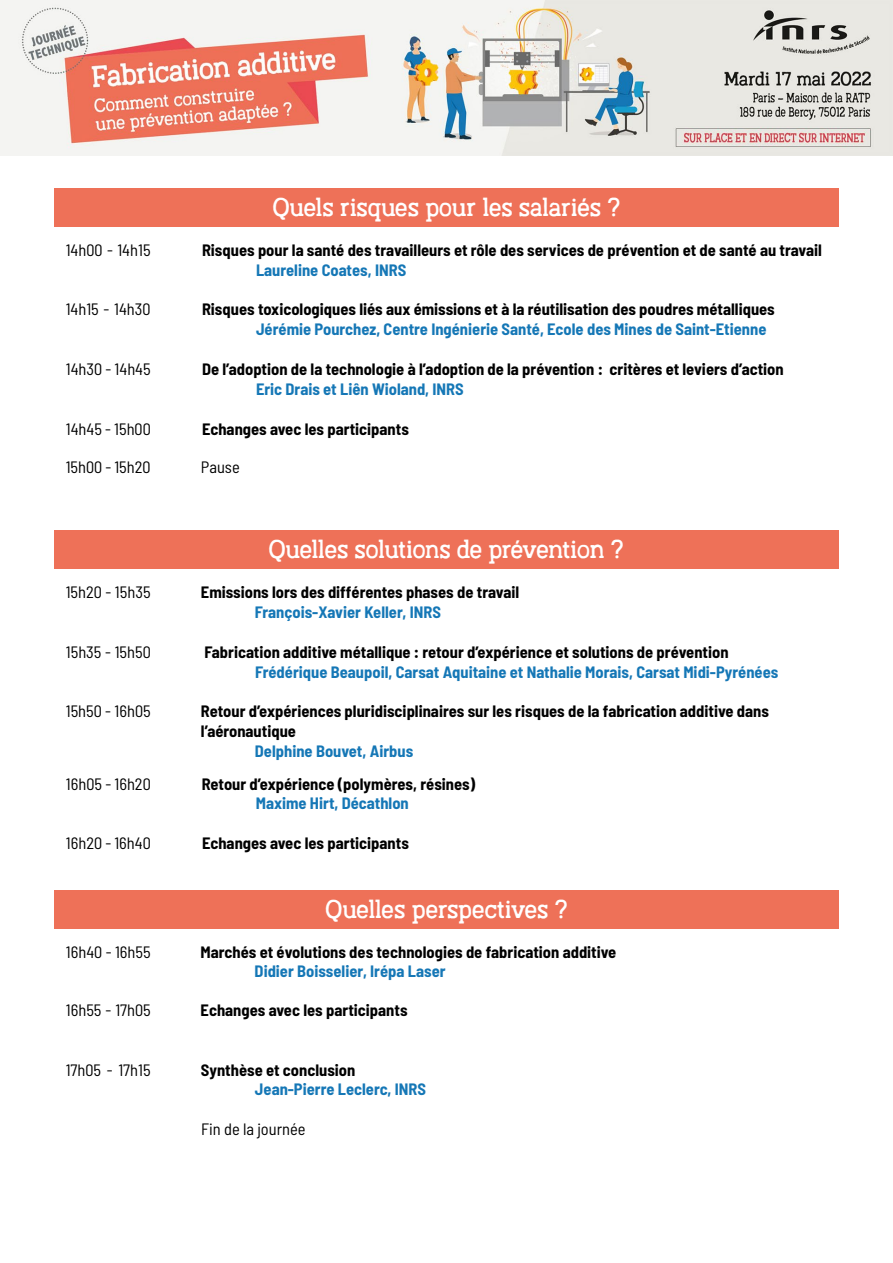
<style>
.page{position:relative;width:893px;height:1263px;background:#fff}
.page>*{position:absolute;margin:0;border:0;box-sizing:border-box;transform-origin:0 0}
.t1{font:24px "Austral Slab Blur";color:#fff}
.Nom_intervenant{font:700 semi-condensed 16.5px/19.8px "Barlow";color:#000}
.Nom_intervenant-2{font:700 semi-condensed 16.5px "Barlow";color:#1577b6}
.t2{font:semi-condensed 16.5px "Barlow";color:#000}
</style>
<div class="page">
<img style="left:0;top:0;width:893px;height:156px">
<div style="left:54px;top:531px;width:784px;height:38px;background:#ee7158"></div>
<div style="left:54px;top:188px;width:785px;height:39px;background:#ee7158"></div>
<div style="left:54px;top:890px;width:785px;height:38px;background:#ee7158"></div>
<p class="t1" style="left:273px;top:189px;width:349px">Quels risques pour les salariés ?</p>
<p class="t2" style="left:66px;top:240px;width:86px">14h00 - 14h15</p>
<p class="Nom_intervenant" style="left:202px;top:240px;width:621px">Risques pour la santé des travailleurs et rôle des services de prévention et de santé au travail</p>
<p class="Nom_intervenant-2" style="left:256px;top:259px;width:152px">Laureline Coates, INRS</p>
<p class="t2" style="left:66px;top:299px;width:86px">14h15 - 14h30</p>
<p class="Nom_intervenant" style="left:202px;top:299px;width:574px">Risques toxicologiques liés aux émissions et à la réutilisation des poudres métalliques</p>
<p class="Nom_intervenant-2" style="left:256px;top:319px;width:512px">Jérémie Pourchez, Centre Ingénierie Santé, Ecole des Mines de Saint-Etienne</p>
<p class="t2" style="left:66px;top:359px;width:86px">14h30 - 14h45</p>
<p class="Nom_intervenant" style="left:202px;top:359px;width:583px">De l’adoption de la technologie à l’adoption de la prévention : critères et leviers d’action</p>
<p class="Nom_intervenant-2" style="left:256px;top:379px;width:209px">Eric Drais et Liên Wioland, INRS</p>
<p class="t2" style="left:66px;top:418px;width:86px">14h45 - 15h00</p>
<p class="Nom_intervenant" style="left:202px;top:418px;width:208px">Echanges avec les participants</p>
<p class="t2" style="left:66px;top:457px;width:86px">15h00 - 15h20</p>
<p class="t2" style="left:201px;top:457px;width:40px">Pause</p>
<p class="t1" style="left:269px;top:531px;width:357px">Quelles solutions de prévention ?</p>
<p class="t2" style="left:66px;top:582px;width:86px">15h20 - 15h35</p>
<p class="Nom_intervenant" style="left:201px;top:582px;width:320px">Emissions lors des différentes phases de travail</p>
<p class="Nom_intervenant-2" style="left:255px;top:602px;width:188px">François-Xavier Keller, INRS</p>
<p class="t2" style="left:66px;top:641px;width:86px">15h35 - 15h50</p>
<p class="Nom_intervenant" style="left:204px;top:642px;width:526px">Fabrication additive métallique : retour d’expérience et solutions de prévention</p>
<p class="Nom_intervenant-2" style="left:255px;top:661px;width:525px">Frédérique Beaupoil, Carsat Aquitaine et Nathalie Morais, Carsat Midi-Pyrénées</p>
<p class="t2" style="left:66px;top:701px;width:86px">15h50 - 16h05</p>
<p class="Nom_intervenant" style="left:201px;top:701px;width:569px">Retour d’expériences pluridisciplinaires sur les risques de la fabrication additive dans l’aéronautique</p>
<p class="Nom_intervenant-2" style="left:255px;top:741px;width:160px">Delphine Bouvet, Airbus</p>
<p class="t2" style="left:66px;top:773px;width:86px">16h05 - 16h20</p>
<p class="Nom_intervenant" style="left:202px;top:773px;width:275px">Retour d’expérience (polymères, résines)</p>
<p class="Nom_intervenant-2" style="left:256px;top:793px;width:155px">Maxime Hirt, Décathlon</p>
<p class="t2" style="left:66px;top:833px;width:86px">16h20 - 16h40</p>
<p class="Nom_intervenant" style="left:202px;top:833px;width:208px">Echanges avec les participants</p>
<p class="t1" style="left:326px;top:891px;width:243px">Quelles perspectives ?</p>
<p class="t2" style="left:66px;top:941px;width:86px">16h40 - 16h55</p>
<p class="Nom_intervenant" style="left:201px;top:941px;width:417px">Marchés et évolutions des technologies de fabrication additive</p>
<p class="Nom_intervenant-2" style="left:255px;top:961px;width:193px">Didier Boisselier, Irépa Laser</p>
<p class="t2" style="left:66px;top:1000px;width:86px">16h55 - 17h05</p>
<p class="Nom_intervenant" style="left:201px;top:1000px;width:208px">Echanges avec les participants</p>
<p class="t2" style="left:66px;top:1059px;width:86px">17h05 - 17h15</p>
<p class="Nom_intervenant" style="left:201px;top:1059px;width:156px">Synthèse et conclusion</p>
<p class="Nom_intervenant-2" style="left:255px;top:1079px;width:173px">Jean-Pierre Leclerc, INRS</p>
<p class="t2" style="left:201px;top:1119px;width:106px">Fin de la journée</p>
</div>
